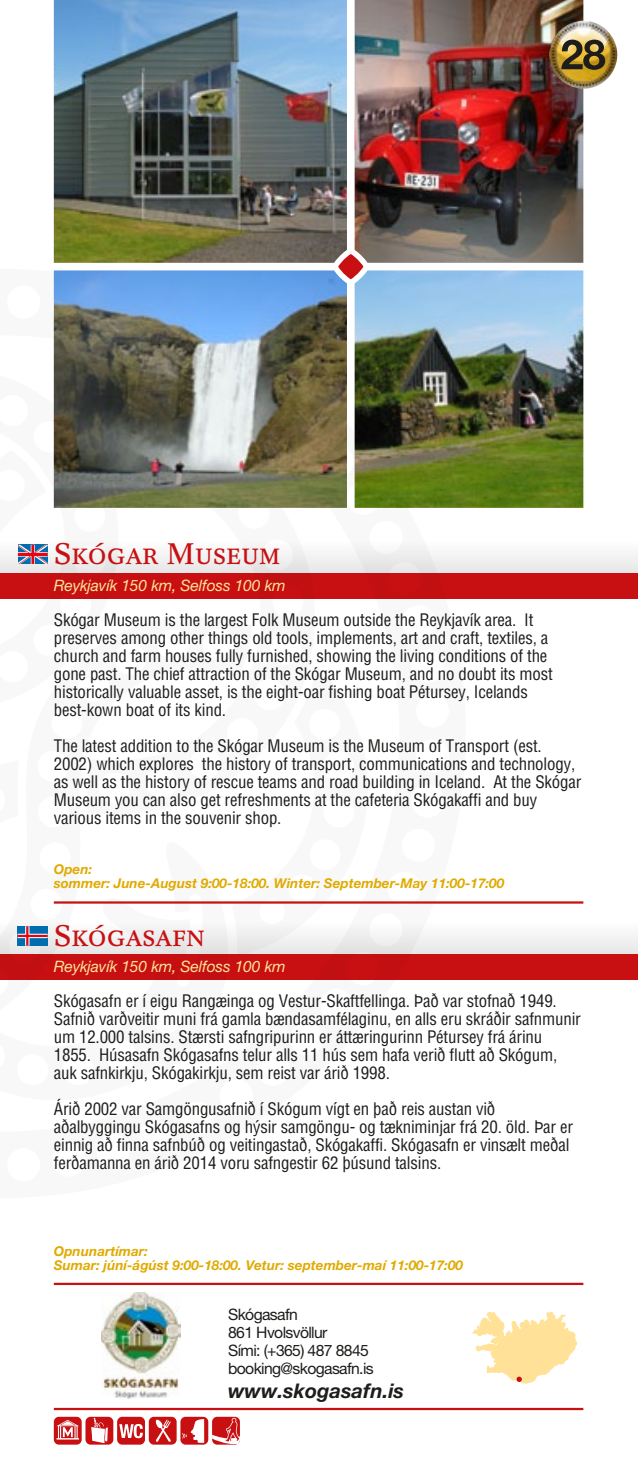
<style>
.page{position:relative;width:638px;height:1467px;background:#fff}
.page>*{position:absolute;margin:0;border:0;box-sizing:border-box;transform-origin:0 0}
.t1{font:29.25px "Concorde BEIS Regular SC";color:#c81013}
.t2{font:italic 700 20.25px "Helvetica Neue IS";color:#1d1d1b}
.t3{font:condensed 16.88px/18px "Helvetica IS";letter-spacing:-.01em;color:#1d1d1b}
.t4{font:15.75px/18px "Helvetica Neue IS";letter-spacing:-.04em;color:#1d1d1b}
.t5{font:italic 15.75px "Helvetica Neue IS";letter-spacing:-.01em;color:#ffe297}
.t6{font:italic 700 13.5px/13.5px "Helvetica Neue IS";color:#e0aa00}
</style>
<div class="page">
<div style="left:0;top:912px;width:638px;height:42px;background:linear-gradient(to bottom,#fff,#e8e8e8)"></div>
<div style="left:0;top:954px;width:638px;height:26px;background:#c81013"></div>
<div style="left:0;top:530px;width:638px;height:43px;background:linear-gradient(to bottom,#fff,#e8e8e8)"></div>
<div style="left:0;top:573px;width:638px;height:26px;background:#c81013"></div>
<svg style="left:0;top:270px;width:466px;height:684px"></svg>
<hr style="left:54px;top:1408px;width:529px;height:2px;background:#c81013">
<hr style="left:54px;top:1283px;width:529px;height:2px;background:#c81013">
<hr style="left:54px;top:901px;width:529px;height:3px;background:#c81013">
<svg style="left:18px;top:545px;width:30px;height:19px"></svg>
<svg style="left:18px;top:926px;width:30px;height:20px"></svg>
<svg style="left:473px;top:1312px;width:104px;height:71px"></svg>
<img style="left:102px;top:1292px;width:78px;height:106px">
<svg style="left:338px;top:254px;width:25px;height:25px"></svg>
<img style="left:54px;top:270px;width:293px;height:238px">
<img style="left:355px;top:270px;width:228px;height:238px">
<img style="left:54px;top:0;width:293px;height:263px">
<img style="left:355px;top:0;width:228px;height:263px">
<div style="left:149px;top:1417px;width:28px;height:28px;background:#c81013;border-radius:5px"></div>
<svg style="left:156px;top:1419px;width:15px;height:23px"></svg>
<svg style="left:180px;top:1417px;width:28px;height:28px"></svg>
<svg style="left:182px;top:1419px;width:22px;height:24px"></svg>
<div style="left:117px;top:1417px;width:28px;height:28px;background:#c81013;border-radius:5px"></div>
<svg style="left:119px;top:1424px;width:24px;height:14px"></svg>
<svg style="left:212px;top:1417px;width:28px;height:28px"></svg>
<svg style="left:212px;top:1418px;width:28px;height:26px"></svg>
<div style="left:85px;top:1417px;width:28px;height:28px;background:#c81013;border-radius:5px"></div>
<svg style="left:91px;top:1418px;width:17px;height:25px"></svg>
<div style="left:54px;top:1417px;width:28px;height:28px;background:#c81013;border-radius:5px"></div>
<svg style="left:56px;top:1420px;width:23px;height:19px"></svg>
<img style="left:549px;top:21px;width:68px;height:68px">
<svg style="left:561px;top:40px;width:44px;height:30px"></svg>
<h1 class="t1" style="left:54px;top:537px;width:228px">Skógar Museum</h1>
<p class="t5" style="left:54px;top:576px;width:233px">Reykjavík 150 km, Selfoss 100 km</p>
<p class="t3" style="left:54px;top:610px;width:500px">Skógar Museum is the largest Folk Museum outside the Reykjavík area. It preserves among other things old tools, implements, art and craft, textiles, a church and farm houses fully furnished, showing the living conditions of the gone past. The chief attraction of the Skógar Museum, and no doubt its most historically valuable asset, is the eight-oar fishing boat Pétursey, Icelands best-kown boat of its kind.</p>
<p class="t3" style="left:54px;top:737px;width:529px">The latest addition to the Skógar Museum is the Museum of Transport (est.<br>2002) which explores the history of transport, communications and technology, as well as the history of rescue teams and road building in Iceland. At the Skógar Museum you can also get refreshments at the cafeteria Skógakaffi and buy various items in the souvenir shop.</p>
<p class="t6" style="left:54px;top:862px;width:452px">Open:<br>sommer: June-August 9:00-18:00. Winter: September-May 11:00-17:00</p>
<h1 class="t1" style="left:54px;top:919px;width:153px">Skógasafn</h1>
<p class="t5" style="left:54px;top:957px;width:233px">Reykjavík 150 km, Selfoss 100 km</p>
<p class="t3" style="left:54px;top:992px;width:528px">Skógasafn er í eigu Rangæinga og Vestur-Skaftfellinga. Það var stofnað 1949.<br>Safnið varðveitir muni frá gamla bændasamfélaginu, en alls eru skráðir safnmunir um 12.000 talsins. Stærsti safngripurinn er áttæringurinn Pétursey frá árinu 1855. Húsasafn Skógasafns telur alls 11 hús sem hafa verið flutt að Skógum, auk safnkirkju, Skógakirkju, sem reist var árið 1998.</p>
<p class="t3" style="left:54px;top:1100px;width:521px">Árið 2002 var Samgöngusafnið í Skógum vígt en það reis austan við aðalbyggingu Skógasafns og hýsir samgöngu- og tækniminjar frá 20. öld. Þar er einnig að finna safnbúð og veitingastað, Skógakaffi. Skógasafn er vinsælt meðal ferðamanna en árið 2014 voru safngestir 62 þúsund talsins.</p>
<p class="t6" style="left:54px;top:1244px;width:411px">Opnunartímar:<br>Sumar: júní-ágúst 9:00-18:00. Vetur: september-maí 11:00-17:00</p>
<p class="t4" style="left:228px;top:1305px;width:147px">Skógasafn<br>861 Hvolsvöllur<br>Sími: (+365) 487 8845 booking@skogasafn.is</p>
<p class="t2" style="left:228px;top:1378px;width:177px">www.skogasafn.is</p>
</div>
